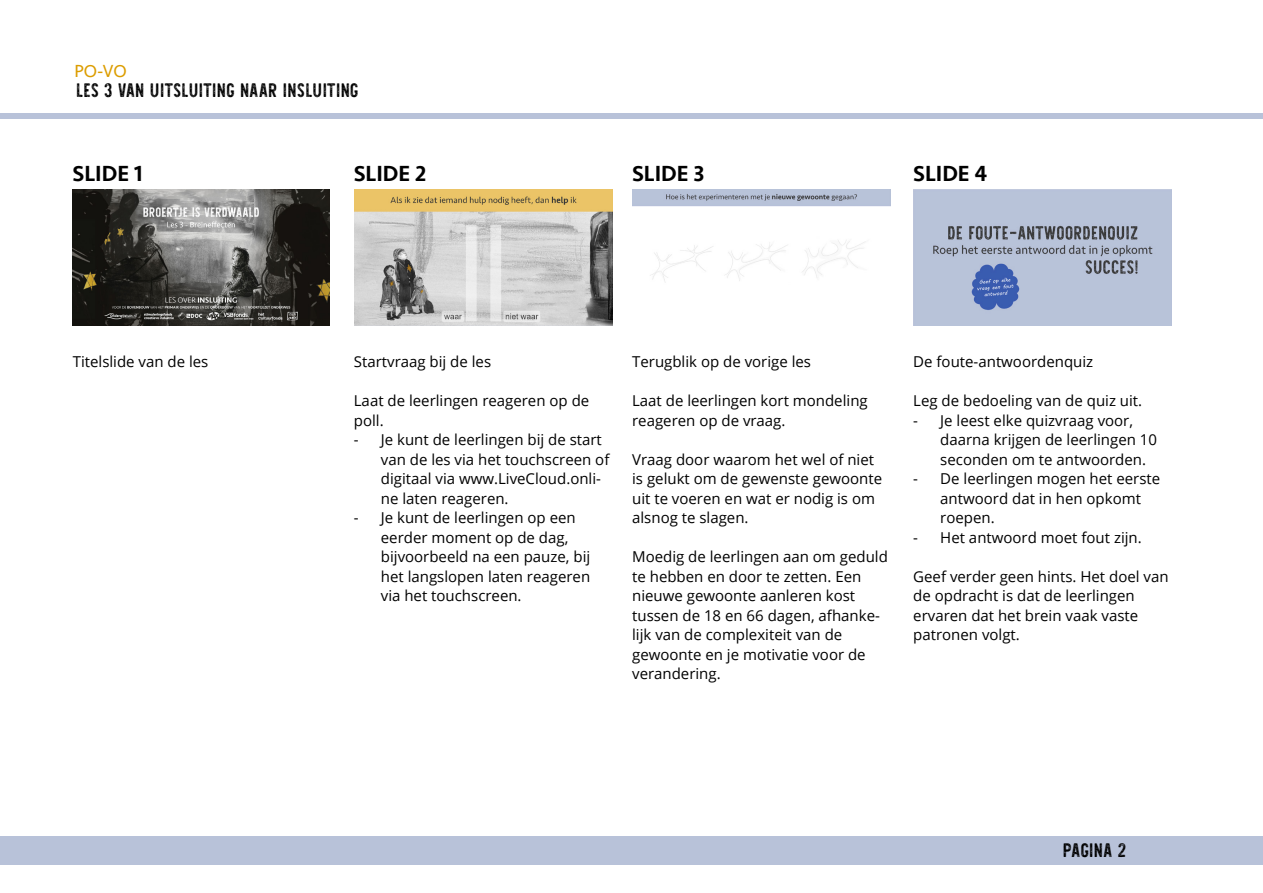
<style>
.page{position:relative;width:1263px;height:893px;background:#fff}
.page>*{position:absolute;margin:0;border:0;box-sizing:border-box;transform-origin:0 0}
.t1{font:500 22.5px "Seravek";color:#000}
.t2{font:19.5px "Shaimus Printed";letter-spacing:-.02em;color:#000}
.t3{font:18px "Seravek";color:#dc9d00}
.t4{font:15px/19.5px "Open Sans";color:#000}
</style>
<div class="page">
<div style="left:0;top:836px;width:1263px;height:29px;background:#b8c2d9"></div>
<div style="left:0;top:113px;width:1263px;height:6px;background:#b8c2d9"></div>
<img style="left:72px;top:189px;width:258px;height:137px">
<img style="left:632px;top:189px;width:258px;height:92px">
<img style="left:913px;top:189px;width:258px;height:137px">
<img style="left:354px;top:189px;width:258px;height:136px">
<p class="t3" style="left:75px;top:57px;width:54px">PO-VO</p>
<h2 class="t2" style="left:76px;top:76px;width:284px">LES 3 VAN UITSLUITING NAAR INSLUITING</h2>
<h1 class="t1" style="left:73px;top:160px;width:71px">SLIDE 1</h1>
<h1 class="t1" style="left:354px;top:160px;width:74px">SLIDE 2</h1>
<h1 class="t1" style="left:632px;top:160px;width:74px">SLIDE 3</h1>
<h1 class="t1" style="left:913px;top:160px;width:76px">SLIDE 4</h1>
<p class="t4" style="left:73px;top:352px;width:137px">Titelslide van de les</p>
<p class="t4" style="left:354px;top:352px;width:139px">Startvraag bij de les</p>
<p class="t4" style="left:354px;top:391px;width:237px">Laat de leerlingen reageren op de poll.</p>
<p class="t4" style="left:381px;top:430px;width:230px;text-indent:-27px">- Je kunt de leerlingen bij de start van de les via het touchscreen of digitaal via www.LiveCloud.onli&shy;ne laten reageren.</p>
<p class="t4" style="left:381px;top:508px;width:211px;text-indent:-27px">- Je kunt de leerlingen op een eerder moment op de dag, bijvoorbeeld na een pauze, bij het langslopen laten reageren via het touchscreen.</p>
<p class="t4" style="left:632px;top:352px;width:180px">Terugblik op de vorige les</p>
<p class="t4" style="left:632px;top:391px;width:237px">Laat de leerlingen kort mondeling reageren op de vraag.</p>
<p class="t4" style="left:632px;top:449px;width:252px">Vraag door waarom het wel of niet is gelukt om de gewenste gewoonte uit te voeren en wat er nodig is om alsnog te slagen.</p>
<p class="t4" style="left:632px;top:547px;width:257px">Moedig de leerlingen aan om geduld te hebben en door te zetten. Een nieuwe gewoonte aanleren kost tussen de 18 en 66 dagen, afhanke&shy;lijk van de complexiteit van de gewoonte en je motivatie voor de verandering.</p>
<p class="t4" style="left:913px;top:352px;width:181px">De foute-antwoordenquiz</p>
<p class="t4" style="left:913px;top:391px;width:230px">Leg de bedoeling van de quiz uit.</p>
<p class="t4" style="left:940px;top:410px;width:218px;text-indent:-27px">- Je leest elke quizvraag voor, daarna krijgen de leerlingen 10 seconden om te antwoorden.</p>
<p class="t4" style="left:940px;top:469px;width:221px;text-indent:-27px">- De leerlingen mogen het eerste antwoord dat in hen opkomt roepen.</p>
<p class="t4" style="left:913px;top:527px;width:230px">- Het antwoord moet fout zijn.</p>
<p class="t4" style="left:913px;top:566px;width:257px">Geef verder geen hints. Het doel van de opdracht is dat de leerlingen ervaren dat het brein vaak vaste patronen volgt.</p>
<h2 class="t2" style="left:1063px;top:835px;width:65px">PAGINA 2</h2>
</div>
